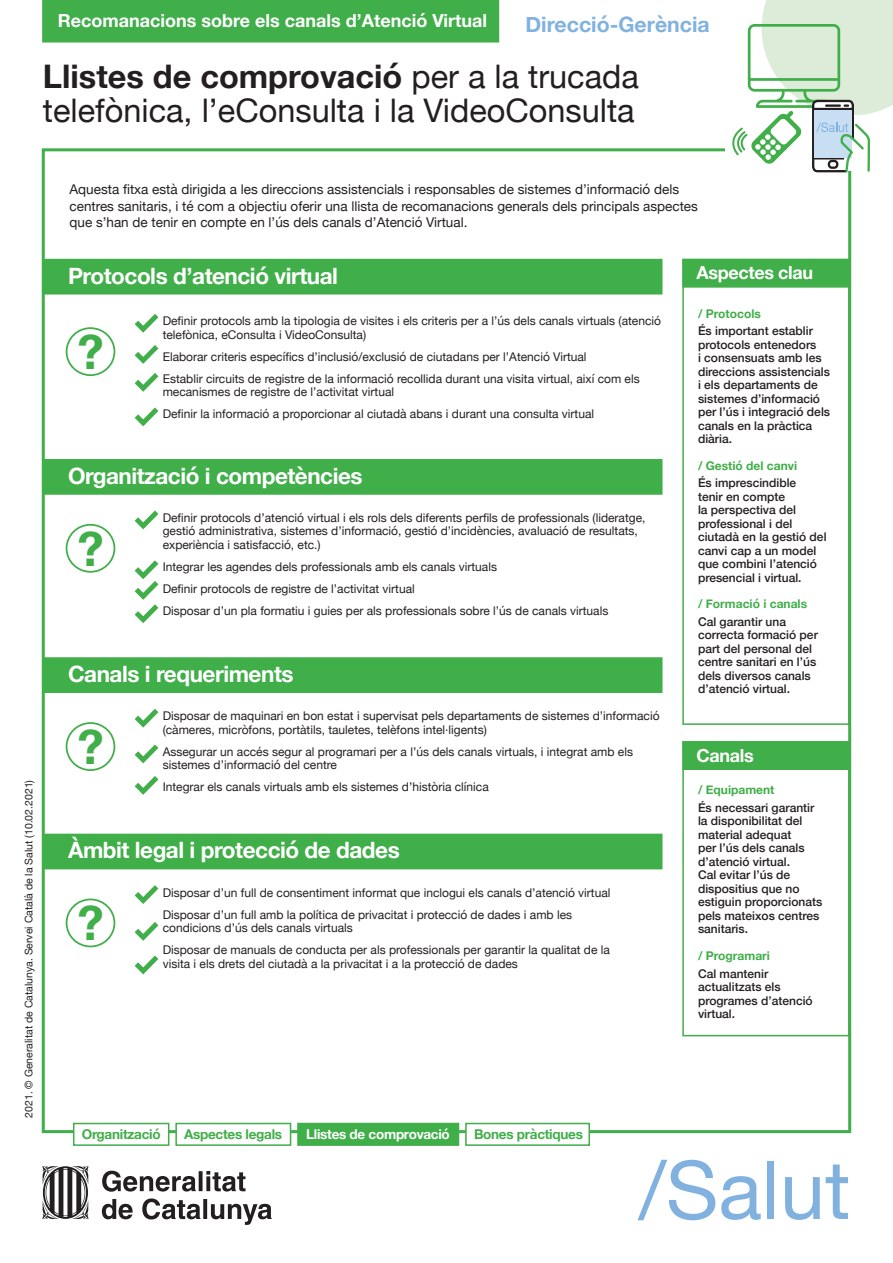
<style>
.page{position:relative;width:893px;height:1263px;background:#fff}
.page>*{position:absolute;margin:0;border:0;box-sizing:border-box;transform-origin:0 0}
.t1{font:81px "Helvetica Neue";color:#81b2df}
.t2{font:700 47.25px "Helvetica Neue";color:#40ae49}
.t3{font:32.4px/33.8px "Helvetica Neue";color:#231f20}
.t4{font:700 22.5px "Helvetica Neue";letter-spacing:-.02em;color:#fff}
.t5{font:700 21.3px "Helvetica Neue";color:#81b2df}
.t6{font:700 18px "Helvetica Neue";color:#fff}
.t7{font:700 18px "Helvetica Neue";letter-spacing:-.02em;color:#fff}
.t8{font:13.5px/16.5px "Helvetica Neue";color:#231f20}
.t9{font:700 13.5px "Helvetica Neue";letter-spacing:-.02em;color:#40ae49}
.t10{font:700 13.5px "Helvetica Neue";letter-spacing:-.02em;color:#fff}
.t11{font:12px/13.5px "Helvetica Neue";color:#231f20}
.t12{font:500 12px/13.5px "Helvetica Neue";color:#231f20}
.t13{font:700 12px "Helvetica Neue";color:#40ae49}
.t14{font:10.5px "Helvetica Neue";color:#231f20}
.s1{font-weight:700}
</style>
<div class="page">
<svg style="left:102px;top:1170px;width:170px;height:55px"></svg>
<svg style="left:42px;top:1166px;width:46px;height:53px"></svg>
<svg style="left:732px;top:0;width:161px;height:174px"></svg>
<div style="left:43px;top:259px;width:619px;height:35px;background:#40ae49"></div>
<div style="left:43px;top:459px;width:619px;height:36px;background:#40ae49;border:2px solid #40ae49"></div>
<div style="left:43px;top:657px;width:619px;height:36px;background:#40ae49;border:2px solid #40ae49"></div>
<div style="left:43px;top:834px;width:619px;height:35px;background:#40ae49"></div>
<div style="left:66px;top:327px;width:49px;height:49px;border:2px solid #40ae49;border-radius:50%"></div>
<div style="left:66px;top:524px;width:49px;height:49px;border:2px solid #40ae49;border-radius:50%"></div>
<div style="left:66px;top:722px;width:49px;height:49px;border:2px solid #40ae49;border-radius:50%"></div>
<div style="left:66px;top:898px;width:49px;height:49px;border:2px solid #40ae49;border-radius:50%"></div>
<svg style="left:135px;top:314px;width:23px;height:19px"></svg>
<svg style="left:135px;top:510px;width:23px;height:19px"></svg>
<svg style="left:135px;top:709px;width:23px;height:19px"></svg>
<svg style="left:135px;top:885px;width:23px;height:19px"></svg>
<svg style="left:135px;top:345px;width:23px;height:19px"></svg>
<svg style="left:135px;top:744px;width:23px;height:19px"></svg>
<svg style="left:135px;top:922px;width:23px;height:19px"></svg>
<svg style="left:135px;top:373px;width:23px;height:19px"></svg>
<svg style="left:135px;top:407px;width:23px;height:19px"></svg>
<svg style="left:135px;top:560px;width:23px;height:63px"></svg>
<svg style="left:135px;top:776px;width:23px;height:19px"></svg>
<svg style="left:135px;top:955px;width:23px;height:19px"></svg>
<div style="left:682px;top:259px;width:168px;height:29px;background:#40ae49;border:2px solid #40ae49"></div>
<div style="left:682px;top:741px;width:168px;height:29px;background:#40ae49"></div>
<div style="left:682px;top:259px;width:168px;height:466px;border:2px solid #40ae49"></div>
<div style="left:682px;top:741px;width:168px;height:295px;border:2px solid #40ae49"></div>
<div style="left:43px;top:1px;width:455px;height:41px;background:#40ae49"></div>
<div style="left:42px;top:0;width:457px;height:43px;border:2px solid #40ae49"></div>
<div style="left:73px;top:1123px;width:96px;height:23px;background:#fff;border:2px solid #40ae49"></div>
<div style="left:175px;top:1123px;width:116px;height:23px;background:#fff;border:2px solid #40ae49"></div>
<div style="left:297px;top:1123px;width:162px;height:23px;background:#40ae49;border:2px solid #40ae49"></div>
<div style="left:465px;top:1123px;width:125px;height:23px;background:#fff;border:2px solid #40ae49"></div>
<p class="t6" style="left:58px;top:7px;width:431px">Recomanacions sobre els canals d’Atenció Virtual</p>
<p class="t5" style="left:525px;top:7px;width:186px">Direcció-Gerència</p>
<p class="t3" style="left:43px;top:62px;width:597px"><span class="s1">Llistes de comprovació</span> per a la trucada telefònica, l’eConsulta i la VideoConsulta</p>
<p class="t14" style="left:21px;top:1118px;width:339px;rotate:-90deg">2021. © Generalitat de Catalunya. Servei Català de la Salut (10.02.2021)</p>
<p class="t8" style="left:70px;top:182px;width:630px">Aquesta fitxa està dirigida a les direccions assistencials i responsables de sistemes d’informació dels centres sanitaris, i té com a objectiu oferir una llista de recomanacions generals dels principals aspectes que s’han de tenir en compte en l’ús dels canals d’Atenció Virtual.</p>
<p class="t4" style="left:68px;top:258px;width:271px">Protocols d’atenció virtual</p>
<p class="t7" style="left:696px;top:259px;width:118px">Aspectes clau</p>
<p class="t2" style="left:78px;top:315px;width:28px">?</p>
<p class="t11" style="left:163px;top:315px;width:500px">Definir protocols amb la tipologia de visites i els criteris per a l’ús dels canals virtuals (atenció telefònica, eConsulta i VideoConsulta)</p>
<p class="t11" style="left:163px;top:350px;width:425px">Elaborar criteris específics d’inclusió/exclusió de ciutadans per l’Atenció Virtual</p>
<p class="t11" style="left:163px;top:372px;width:478px">Establir circuits de registre de la informació recollida durant una visita virtual, així com els mecanismes de registre de l’activitat virtual</p>
<p class="t11" style="left:163px;top:408px;width:433px">Definir la informació a proporcionar al ciutadà abans i durant una consulta virtual</p>
<p class="t4" style="left:68px;top:458px;width:296px">Organització i competències</p>
<p class="t2" style="left:78px;top:512px;width:28px">?</p>
<p class="t11" style="left:163px;top:512px;width:484px">Definir protocols d’atenció virtual i els rols dels diferents perfils de professionals (lideratge, gestió administrativa, sistemes d’informació, gestió d’incidències, avaluació de resultats, experiència i satisfacció, etc.)</p>
<p class="t11" style="left:163px;top:561px;width:336px">Integrar les agendes dels professionals amb els canals virtuals</p>
<p class="t11" style="left:163px;top:583px;width:254px">Definir protocols de registre de l’activitat virtual</p>
<p class="t11" style="left:163px;top:605px;width:447px">Disposar d’un pla formatiu i guies per als professionals sobre l’ús de canals virtuals</p>
<p class="t4" style="left:68px;top:656px;width:227px">Canals i requeriments</p>
<p class="t2" style="left:78px;top:710px;width:28px">?</p>
<p class="t11" style="left:163px;top:710px;width:498px">Disposar de maquinari en bon estat i supervisat pels departaments de sistemes d’informació (càmeres, micròfons, portàtils, tauletes, telèfons intel·ligents)</p>
<p class="t11" style="left:163px;top:745px;width:472px">Assegurar un accés segur al programari per a l’ús dels canals virtuals, i integrat amb els sistemes d’informació del centre</p>
<p class="t11" style="left:163px;top:781px;width:328px">Integrar els canals virtuals amb els sistemes d’història clínica</p>
<p class="t4" style="left:68px;top:833px;width:333px">Àmbit legal i protecció de dades</p>
<p class="t2" style="left:78px;top:886px;width:28px">?</p>
<p class="t11" style="left:163px;top:886px;width:449px">Disposar d’un full de consentiment informat que inclogui els canals d’atenció virtual</p>
<p class="t11" style="left:163px;top:908px;width:411px">Disposar d’un full amb la política de privacitat i protecció de dades i amb les condicions d’ús dels canals virtuals</p>
<p class="t11" style="left:163px;top:944px;width:449px">Disposar de manuals de conducta per als professionals per garantir la qualitat de la visita i els drets del ciutadà a la privacitat i a la protecció de dades</p>
<p class="t13" style="left:698px;top:304px;width:64px">/ Protocols</p>
<p class="t12" style="left:698px;top:323px;width:134px">És important establir protocols entenedors<br>i consensuats amb les direccions assistencials i els departaments de sistemes d’informació per l’ús i integració dels canals en la pràctica diària.</p>
<p class="t13" style="left:698px;top:456px;width:101px">/ Gestió del canvi</p>
<p class="t12" style="left:698px;top:475px;width:130px">És imprescindible<br>tenir en compte<br>la perspectiva del professional i del ciutadà en la gestió del canvi cap a un model que combini l’atenció presencial i virtual.</p>
<p class="t13" style="left:698px;top:594px;width:111px">/ Formació i canals</p>
<p class="t12" style="left:698px;top:614px;width:121px">Cal garantir una correcta formació per part del personal del centre sanitari en l’ús dels diversos canals d’atenció virtual.</p>
<p class="t6" style="left:696px;top:741px;width:59px">Canals</p>
<p class="t13" style="left:698px;top:780px;width:78px">/ Equipament</p>
<p class="t12" style="left:698px;top:800px;width:126px">És necessari garantir la disponibilitat del material adequat<br>per l’ús dels canals d’atenció virtual.<br>Cal evitar l’ús de dispositius que no estiguin proporcionats pels mateixos centres sanitaris.</p>
<p class="t13" style="left:698px;top:946px;width:73px">/ Programari</p>
<p class="t12" style="left:698px;top:965px;width:116px">Cal mantenir actualitzats els programes d’atenció virtual.</p>
<p class="t9" style="left:82px;top:1124px;width:80px">Organització</p>
<p class="t9" style="left:184px;top:1124px;width:99px">Aspectes legals</p>
<p class="t10" style="left:306px;top:1124px;width:145px">Llistes de comprovació</p>
<p class="t9" style="left:474px;top:1124px;width:110px">Bones pràctiques</p>
<p class="t1" style="left:639px;top:1132px;width:213px">/Salut</p>
</div>
